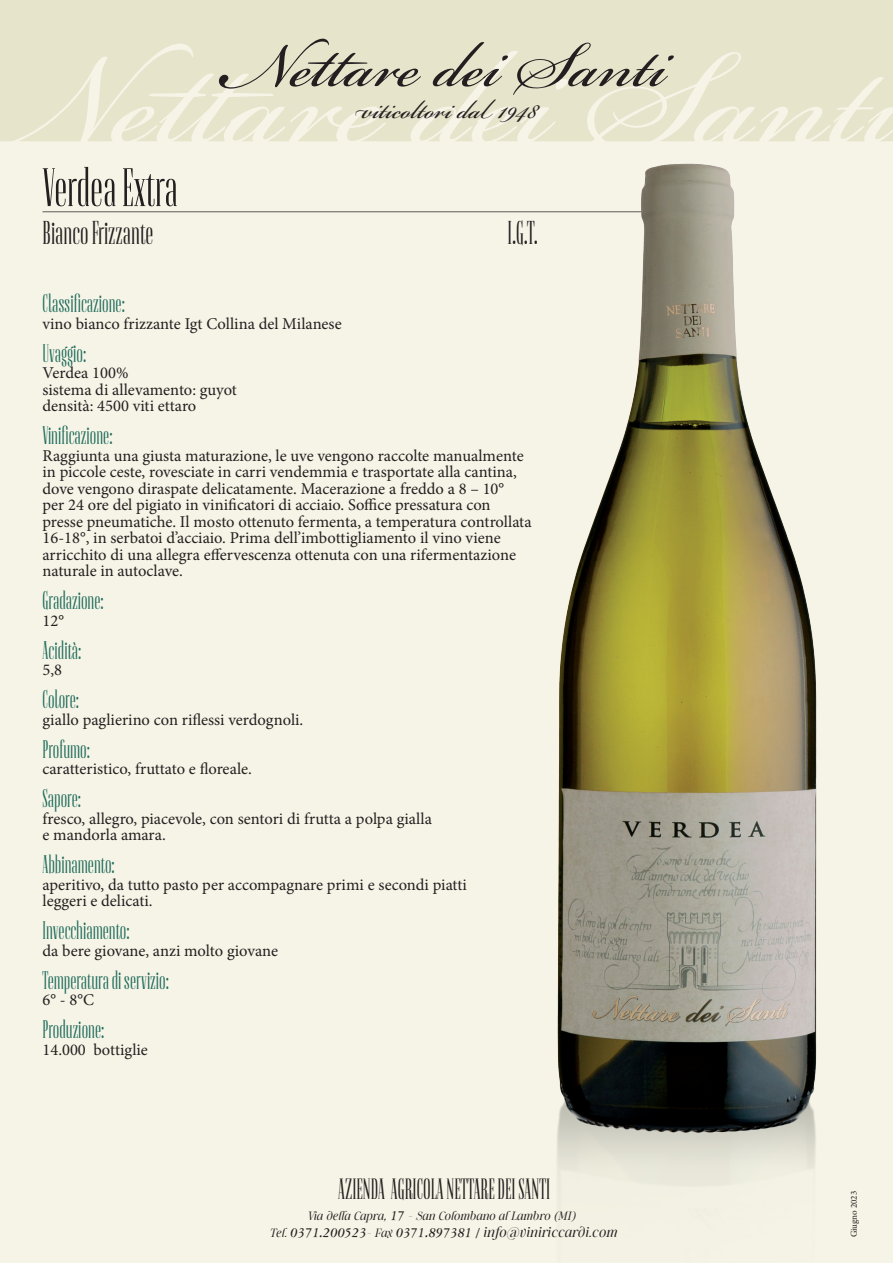
<style>
.page{position:relative;width:893px;height:1263px;background:#f5f4e6}
.page>*{position:absolute;margin:0;border:0;box-sizing:border-box;transform-origin:0 0}
.t1{font:99.45px "Bickham Script Pro";color:#231f20}
.t2{font:54px "Flenja";color:#231f20}
.t3{font:40.05px "Bickham Script Pro";color:#231f20}
.t4{font:33px "Flenja";color:#231f20}
.t5{font:29.25px "Flenja";color:#231f20}
.t6{font:25.5px "Flenja";color:#1f6b5c}
.t7{font:16.5px "Minion Pro";color:#231f20}
.t8{font:italic 700 14.7px "American Garamond BT";color:#231f20}
.t9{font:italic 300 10.95px "Sharpe PERSONAL";color:#231f20}
.t10{font:9px "Minion Pro";color:#231f20}
.s1{font-family:"American Garamond BT";font-weight:700;font-size:14.7px}
.s2{font-family:"Sharpe PERSONAL";font-weight:300;font-size:10.95px}
.s3{font-family:"Sharpe PERSONAL";font-weight:300;font-size:12.75px}
</style>
<div class="page">
<svg style="left:0;top:0;width:893px;height:141px;background:#e7e5cc"></svg>
<hr style="left:43px;top:212px;width:656px;height:1px;background:#5d5c5c">
<img style="left:481px;top:76px;width:412px;height:1117px">
<p class="t2" style="left:43px;top:161px;width:137px">Verdea Extra</p>
<p class="t4" style="left:43px;top:216px;width:112px">Bianco Frizzante</p>
<p class="t1" style="left:228px;top:-7px;width:440px">Nettare dei Santi</p>
<p class="t3" style="left:357px;top:80px;width:182px">viticoltori dal 1948</p>
<p class="t4" style="left:507px;top:216px;width:32px">I.G.T.</p>
<p class="t6" style="left:43px;top:291px;width:84px">Classificazione:</p>
<p class="t7" style="left:43px;top:312px;width:301px">vino bianco frizzante Igt Collina del Milanese</p>
<p class="t6" style="left:43px;top:340px;width:45px">Uvaggio:</p>
<p class="t7" style="left:43px;top:362px;width:87px">Verdea 100%</p>
<p class="t7" style="left:43px;top:378px;width:196px">sistema di allevamento: guyot</p>
<p class="t7" style="left:43px;top:395px;width:155px">densità: 4500 viti ettaro</p>
<p class="t6" style="left:43px;top:423px;width:72px">Vinificazione:</p>
<p class="t7" style="left:43px;top:444px;width:483px">Raggiunta una giusta maturazione, le uve vengono raccolte manualmente</p>
<p class="t7" style="left:43px;top:461px;width:476px">in piccole ceste, rovesciate in carri vendemmia e trasportate alla cantina,</p>
<p class="t7" style="left:43px;top:477px;width:463px">dove vengono diraspate delicatamente. Macerazione a freddo a 8 – 10°</p>
<p class="t7" style="left:43px;top:494px;width:450px">per 24 ore del pigiato in vinificatori di acciaio. Soffice pressatura con</p>
<p class="t7" style="left:43px;top:510px;width:491px">presse pneumatiche. Il mosto ottenuto fermenta, a temperatura controllata</p>
<p class="t7" style="left:43px;top:527px;width:460px">16-18°, in serbatoi d’acciaio. Prima dell’imbottigliamento il vino viene</p>
<p class="t7" style="left:43px;top:543px;width:475px">arricchito di una allegra effervescenza ottenuta con una rifermentazione</p>
<p class="t7" style="left:43px;top:560px;width:142px">naturale in autoclave.</p>
<p class="t6" style="left:43px;top:588px;width:63px">Gradazione:</p>
<p class="t7" style="left:43px;top:609px;width:23px">12°</p>
<p class="t6" style="left:43px;top:637px;width:40px">Acidità:</p>
<p class="t7" style="left:43px;top:659px;width:21px">5,8</p>
<p class="t6" style="left:43px;top:687px;width:38px">Colore:</p>
<p class="t7" style="left:43px;top:708px;width:262px">giallo paglierino con riflessi verdognoli.</p>
<p class="t6" style="left:43px;top:736px;width:49px">Profumo:</p>
<p class="t7" style="left:43px;top:758px;width:211px">caratteristico, fruttato e floreale.</p>
<p class="t6" style="left:43px;top:786px;width:40px">Sapore:</p>
<p class="t7" style="left:43px;top:807px;width:391px">fresco, allegro, piacevole, con sentori di frutta a polpa gialla</p>
<p class="t7" style="left:43px;top:824px;width:125px">e mandorla amara.</p>
<p class="t6" style="left:43px;top:852px;width:74px">Abbinamento:</p>
<p class="t7" style="left:43px;top:873px;width:426px">aperitivo, da tutto pasto per accompagnare primi e secondi piatti</p>
<p class="t7" style="left:43px;top:890px;width:112px">leggeri e delicati.</p>
<p class="t6" style="left:43px;top:918px;width:89px">Invecchiamento:</p>
<p class="t7" style="left:43px;top:939px;width:237px">da bere giovane, anzi molto giovane</p>
<p class="t6" style="left:43px;top:967px;width:128px">Temperatura di servizio:</p>
<p class="t7" style="left:43px;top:989px;width:53px">6° - 8°C</p>
<p class="t6" style="left:43px;top:1017px;width:63px">Produzione:</p>
<p class="t7" style="left:43px;top:1038px;width:107px">14.000 bottiglie</p>
<p class="t5" style="left:338px;top:1174px;width:213px">AZIENDA AGRICOLA NETTARE DEI SANTI</p>
<p class="t9" style="left:308px;top:1208px;width:270px">Via della Capra, <span class="s1">17</span> - San Colombano al Lambro (MI)</p>
<p class="t8" style="left:270px;top:1224px;width:349px"><span class="s2">Tel.</span> 0371.200523<span class="s2">- Fax</span> 0371.897381 / <span class="s3">info@viniriccardi.com</span></p>
<p class="t10" style="left:848px;top:1237px;width:48px;rotate:-90deg">Giugno 2023</p>
</div>
